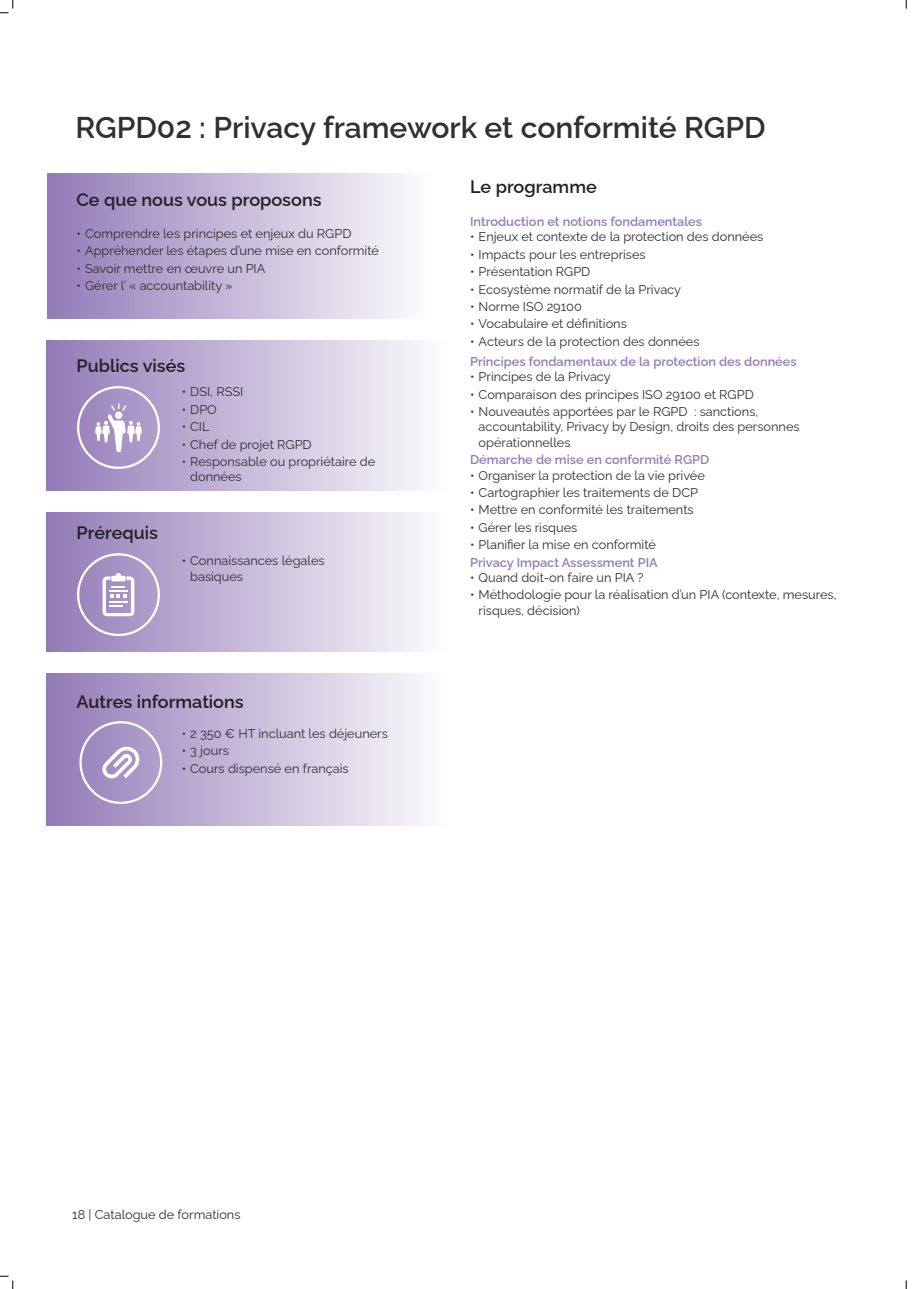
<style>
.page{position:relative;width:919px;height:1289px;background:#fff}
.page>*{position:absolute;margin:0;border:0;box-sizing:border-box;transform-origin:0 0}
.t1{font:600 30px "Raleway";color:#312f30}
.t2{font:600 18px "Raleway";color:#231f20}
.t3{font:12.75px/15.3px "Raleway";color:#312f30}
.t4{font:600 12.75px/20.1px "Raleway";color:#937bb8}
.s1{font-weight:400;color:#312f30}
.s2{font-weight:600;color:#937bb8}
</style>
<div class="page">
<div style="left:47px;top:340px;width:402px;height:151px;background:linear-gradient(to right,#947db9,#fdfcfd)"></div>
<div style="left:47px;top:512px;width:402px;height:139px;background:linear-gradient(to right,#947db9,#fdfcfd)"></div>
<div style="left:47px;top:673px;width:402px;height:153px;background:linear-gradient(to right,#947cb9,#fdfcfd)"></div>
<div style="left:47px;top:173px;width:385px;height:146px;background:linear-gradient(to right,#927bb7,#fdfdfe)"></div>
<div style="left:77px;top:386px;width:83px;height:83px;border:2px solid #fff;border-radius:50%"></div>
<svg style="left:95px;top:403px;width:47px;height:49px"></svg>
<div style="left:77px;top:553px;width:83px;height:83px;border:2px solid #fff;border-radius:50%"></div>
<svg style="left:103px;top:573px;width:31px;height:43px"></svg>
<div style="left:79px;top:721px;width:83px;height:83px;border:2px solid #fff;border-radius:50%"></div>
<svg style="left:102px;top:745px;width:37px;height:33px"></svg>
<svg style="left:0;top:0;width:14px;height:14px"></svg>
<svg style="left:0;top:1275px;width:14px;height:13px"></svg>
<svg style="left:905px;top:0;width:2px;height:9px"></svg>
<svg style="left:905px;top:1280px;width:2px;height:8px"></svg>
<p class="t1" style="left:75px;top:103px;width:691px">RGPD02 : Privacy framework et conformité RGPD</p>
<p class="t2" style="left:77px;top:186px;width:246px">Ce que nous vous proposons</p>
<p class="t3" style="left:77px;top:224px;width:276px">• Comprendre les principes et enjeux du RGPD</p>
<p class="t3" style="left:77px;top:242px;width:304px">• Appréhender les étapes d’une mise en conformité</p>
<p class="t3" style="left:77px;top:259px;width:190px">• Savoir mettre en œuvre un PIA</p>
<p class="t3" style="left:77px;top:276px;width:157px">• Gérer l’ « accountability »</p>
<p class="t2" style="left:77px;top:351px;width:110px">Publics visés</p>
<p class="t2" style="left:77px;top:518px;width:83px">Prérequis</p>
<p class="t3" style="left:182px;top:383px;width:63px">• DSI, RSSI</p>
<p class="t3" style="left:182px;top:400px;width:37px">• DPO</p>
<p class="t3" style="left:182px;top:417px;width:29px">• CIL</p>
<p class="t3" style="left:182px;top:435px;width:131px">• Chef de projet RGPD</p>
<p class="t3" style="left:190px;top:452px;width:186px;text-indent:-9px">• Responsable ou propriétaire de données</p>
<p class="t3" style="left:190px;top:551px;width:136px;text-indent:-9px">• Connaissances légales basiques</p>
<p class="t2" style="left:77px;top:687px;width:169px">Autres informations</p>
<p class="t3" style="left:182px;top:724px;width:208px">• 2 350 € HT incluant les déjeuners</p>
<p class="t3" style="left:182px;top:741px;width:49px">• 3 jours</p>
<p class="t3" style="left:182px;top:759px;width:168px">• Cours dispensé en français</p>
<p class="t2" style="left:470px;top:172px;width:128px">Le programme</p>
<p class="t4" style="left:470px;top:210px;width:233px">Introduction et notions fondamentales</p>
<p class="t3" style="left:470px;top:228px;width:295px">• Enjeux et contexte de la protection des données</p>
<p class="t3" style="left:470px;top:245px;width:177px">• Impacts pour les entreprises</p>
<p class="t3" style="left:470px;top:262px;width:122px">• Présentation RGPD</p>
<p class="t3" style="left:470px;top:280px;width:212px">• Ecosystème normatif de la Privacy</p>
<p class="t3" style="left:470px;top:297px;width:113px">• Norme ISO 29100</p>
<p class="t3" style="left:470px;top:315px;width:158px">• Vocabulaire et définitions</p>
<p class="t4" style="left:470px;top:330px;width:328px"><span class="s1">• Acteurs de la protection des données<br></span>Principes fondamentaux de la protection des données</p>
<p class="t3" style="left:470px;top:368px;width:142px">• Principes de la Privacy</p>
<p class="t3" style="left:470px;top:385px;width:285px">• Comparaison des principes ISO 29100 et RGPD</p>
<p class="t3" style="left:478px;top:402px;width:322px;text-indent:-9px">• Nouveautés apportées par le RGPD : sanctions, accountability, Privacy by Design, droits des personnes opérationnelles</p>
<p class="t4" style="left:470px;top:448px;width:240px">Démarche de mise en conformité RGPD</p>
<p class="t3" style="left:470px;top:466px;width:236px">• Organiser la protection de la vie privée</p>
<p class="t3" style="left:470px;top:483px;width:229px">• Cartographier les traitements de DCP</p>
<p class="t3" style="left:470px;top:501px;width:225px">• Mettre en conformité les traitements</p>
<p class="t3" style="left:470px;top:518px;width:109px">• Gérer les risques</p>
<p class="t3" style="left:470px;top:534px;width:189px;line-height:17.4px">• Planifier la mise en conformité<br><span class="s2">Privacy Impact Assessment PIA</span></p>
<p class="t3" style="left:470px;top:568px;width:175px">• Quand doit-on faire un PIA ?</p>
<p class="t3" style="left:478px;top:586px;width:359px;text-indent:-9px">• Méthodologie pour la réalisation d’un PIA (contexte, mesures, risques, décision)</p>
<p class="t3" style="left:72px;top:1205px;width:170px">18 | Catalogue de formations</p>
</div>
